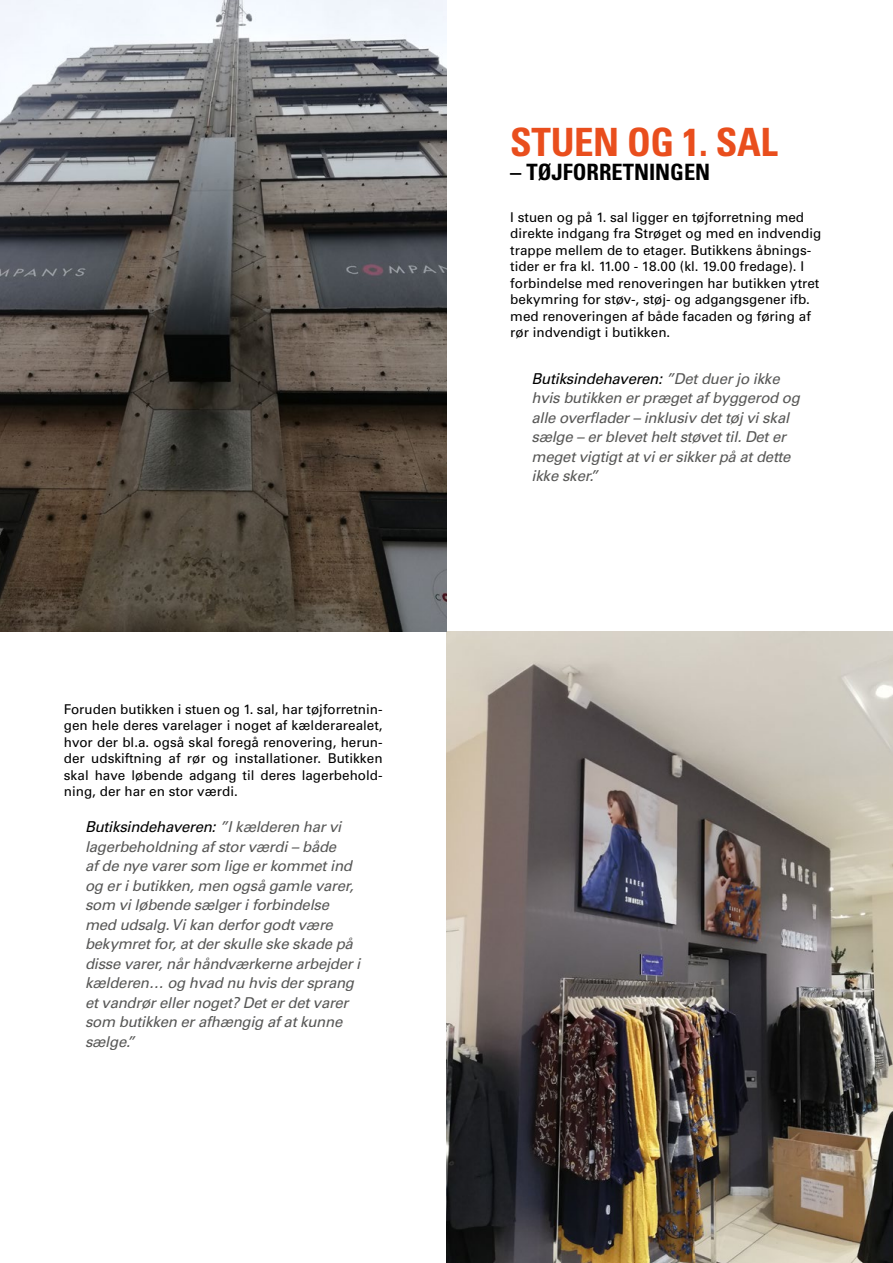
<style>
.page{position:relative;width:893px;height:1263px;background:#fff}
.page>*{position:absolute;margin:0;border:0;box-sizing:border-box;transform-origin:0 0}
.t1{font:700 condensed 39px "Univers LT Std";letter-spacing:-.01em;color:#e94e1d}
.t2{font:700 condensed 22.5px "Univers LT Std";color:#000}
.t3{font:italic 15px/19.5px "Univers LT Std";letter-spacing:-.02em;color:#575756}
.t4{font:13.5px/16.5px "Univers LT Std";color:#000}
.s1{color:#000}
</style>
<div class="page">
<img style="left:446px;top:631px;width:447px;height:632px">
<img style="left:0;top:0;width:446px;height:631px">
<p class="t4" style="left:64px;top:701px;width:320px;text-align:justify">Foruden butikken i stuen og 1. sal, har tøjforretnin&shy;gen hele deres varelager i noget af kælderarealet, hvor der bl.a. også skal foregå renovering, herun&shy;der udskiftning af rør og installationer. Butikken skal have løbende adgang til deres lagerbehold&shy;ning, der har en stor værdi.</p>
<p class="t3" style="left:85px;top:817px;width:277px"><span class="s1">Butiksindehaveren:</span> ”I kælderen har vi lagerbeholdning af stor værdi – både<br>af de nye varer som lige er kommet ind og er i butikken, men også gamle varer, som vi løbende sælger i forbindelse med udsalg. Vi kan derfor godt være bekymret for, at der skulle ske skade på disse varer, når håndværkerne arbejder i kælderen… og hvad nu hvis der sprang et vandrør eller noget? Det er det varer som butikken er afhængig af at kunne sælge.”</p>
<h1 class="t1" style="left:510px;top:118px;width:269px">STUEN OG 1. SAL</h1>
<h2 class="t2" style="left:510px;top:158px;width:202px">– TØJFORRETNINGEN</h2>
<p class="t4" style="left:510px;top:209px;width:313px">I stuen og på 1. sal ligger en tøjforretning med direkte indgang fra Strøget og med en indvendig trappe mellem de to etager. Butikkens åbnings&shy;tider er fra kl. 11.00 - 18.00 (kl. 19.00 fredage). I forbindelse med renoveringen har butikken ytret bekymring for støv-, støj- og adgangsgener ifb. med renoveringen af både facaden og føring af rør indvendigt i butikken.</p>
<p class="t3" style="left:531px;top:369px;width:270px"><span class="s1">Butiksindehaveren:</span> ”Det duer jo ikke hvis butikken er præget af byggerod og alle overflader – inklusiv det tøj vi skal sælge – er blevet helt støvet til. Det er meget vigtigt at vi er sikker på at dette ikke sker.”</p>
</div>
